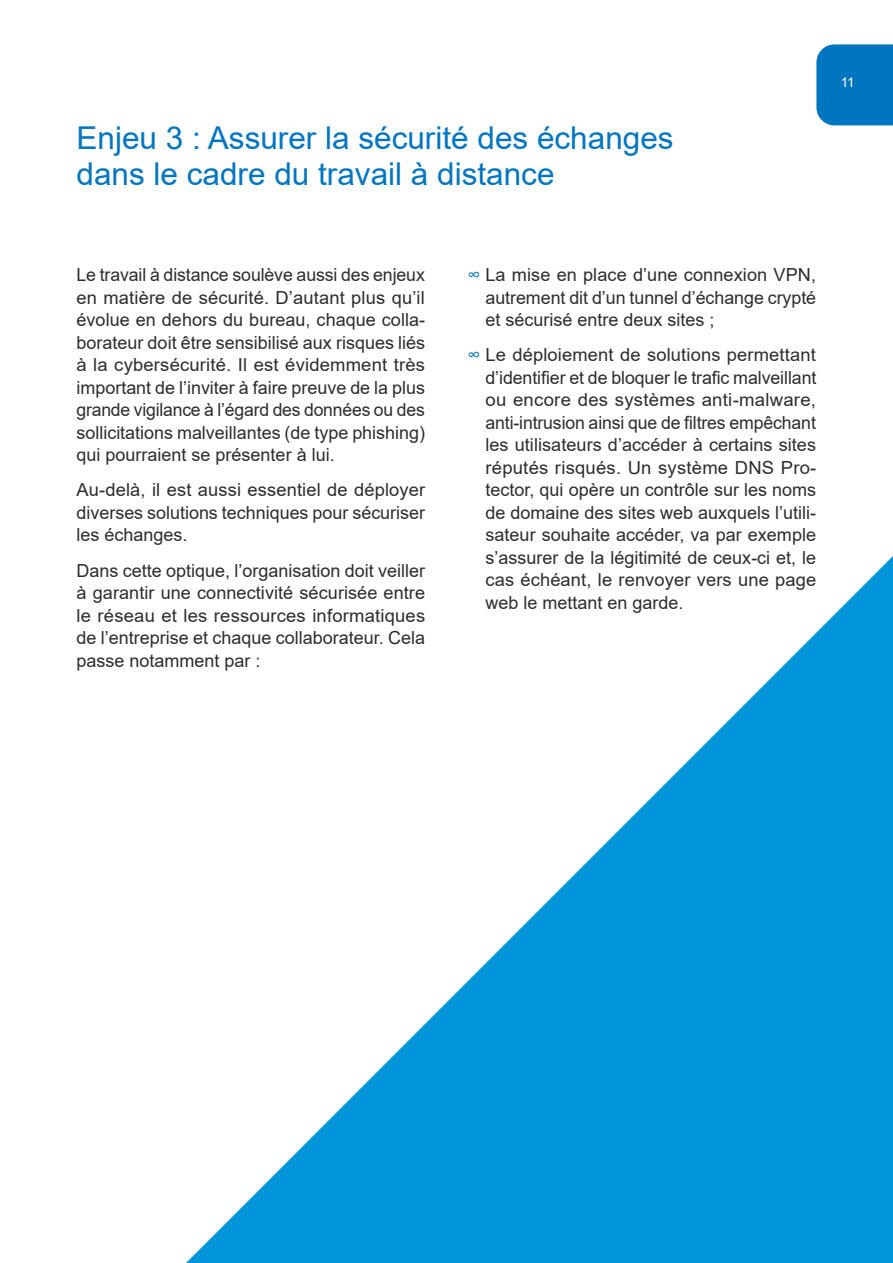
<style>
.page{position:relative;width:893px;height:1263px;background:#fff}
.page>*{position:absolute;margin:0;border:0;box-sizing:border-box;transform-origin:0 0}
.Sous-titre{font:31.5px/36px "Arial";color:#0075bf}
.Texte_courant{font:18px/22.5px "Arial";color:#2e2d2c;text-align:justify}
.Steps{font:13.5px "Arial";color:#fff}
.s1{color:#0075bf}
</style>
<div class="page">
<div style="left:816px;top:44px;width:77px;height:81px;background:#0075bf"></div>
<svg style="left:186px;top:556px;width:707px;height:707px"></svg>
<p class="Sous-titre" style="left:77px;top:120px;width:599px">Enjeu 3 : Assurer la sécurité des échanges dans le cadre du travail à distance</p>
<p class="Steps" style="left:841px;top:73px;width:16px">11</p>
<p class="Texte_courant" style="left:77px;top:263px;width:350px">Le travail à distance soulève aussi des enjeux en matière de sécurité. D’autant plus qu’il évolue en dehors du bureau, chaque colla&shy;borateur doit être sensibilisé aux risques liés à la cybersécurité. Il est évidemment très important de l’inviter à faire preuve de la plus grande vigilance à l’égard des données ou des sollicitations malveillantes (de type phishing) qui pourraient se présenter à lui.</p>
<p class="Texte_courant" style="left:77px;top:479px;width:350px">Au-delà, il est aussi essentiel de déployer diverses solutions techniques pour sécuriser les échanges.</p>
<p class="Texte_courant" style="left:77px;top:559px;width:350px">Dans cette optique, l’organisation doit veiller à garantir une connectivité sécurisée entre le réseau et les ressources informatiques de l’entreprise et chaque collaborateur. Cela passe notamment par :</p>
<p class="Texte_courant" style="left:485px;top:263px;width:332px;text-indent:-18px"><span class="s1">∞</span> La mise en place d’une connexion VPN, autrement dit d’un tunnel d’échange crypté et sécurisé entre deux sites ;</p>
<p class="Texte_courant" style="left:485px;top:344px;width:332px;text-indent:-18px"><span class="s1">∞</span> Le déploiement de solutions permettant d’identifier et de bloquer le trafic malveillant ou encore des systèmes anti-malware, anti-intrusion ainsi que de filtres empêchant les utilisateurs d’accéder à certains sites réputés risqués. Un système DNS Pro&shy;tector, qui opère un contrôle sur les noms de domaine des sites web auxquels l’utili&shy;sateur souhaite accéder, va par exemple s’assurer de la légitimité de ceux-ci et, le cas échéant, le renvoyer vers une page web le mettant en garde.</p>
</div>
